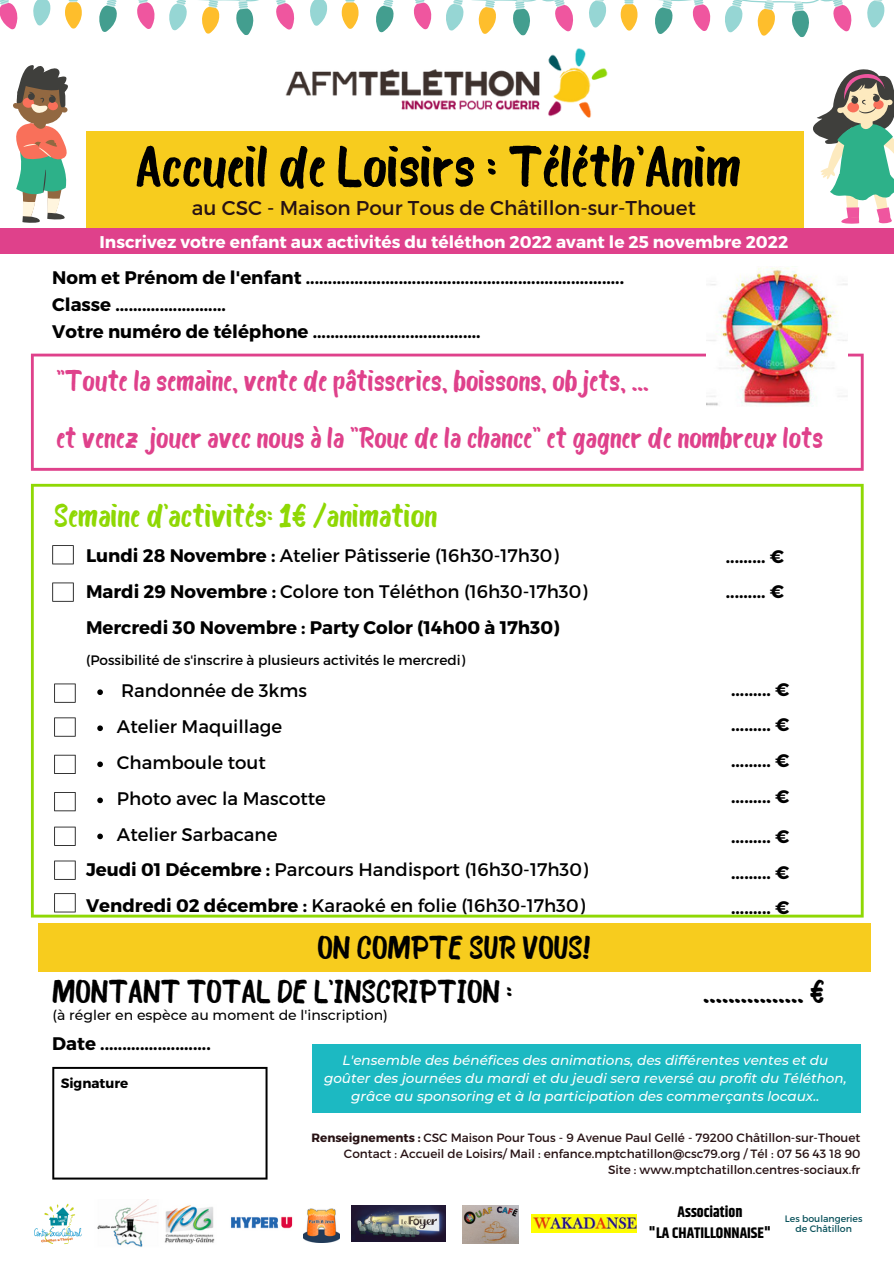
<style>
.page{position:relative;width:894px;height:1264px;background:#fff}
.page>*{position:absolute;margin:0;border:0;box-sizing:border-box;transform-origin:0 0}
.t1{font:56.1px "Bosk";color:#000}
.t2{font:31.8px "Bosk";color:#000}
.t3{font:31.8px "Bosk";color:#8fd804}
.t4{font:28.8px/57.4px "Bosk";color:#df418b}
.t5{font:19.95px "Montserrat";color:#271214}
.t6{font:700 18.15px/35.7px "Montserrat";color:#000}
.t7{font:18.15px/36px "Montserrat";color:#000}
.t8{font:700 16.95px "Montserrat";color:#fff}
.t9{font:700 15.3px/20.9px "Khand";color:#000;text-align:center}
.t10{font:500 13.95px "Montserrat";color:#000}
.t11{font:13.65px "Montserrat";color:#000}
.t12{font:italic 500 13.5px/18px "Montserrat";color:#fff;text-align:center}
.t13{font:700 13.5px "Montserrat";color:#000}
.t14{font:12px/16px "Montserrat";color:#271214;text-align:right}
.t15{font:9.3px/10.2px "Montserrat";color:#0a525b;text-align:center}
.s1{font-weight:400}
.s2{font-weight:700}
</style>
<div class="page">
<svg style="left:0;top:0;width:885px;height:37px"></svg>
<div style="left:0;top:228px;width:893px;height:26px;background:#df418b"></div>
<div style="left:86px;top:131px;width:717px;height:97px;background:#f7cc1e"></div>
<div style="left:38px;top:922px;width:832px;height:49px;background:#f7cc1e"></div>
<img style="left:285px;top:48px;width:323px;height:70px">
<svg style="left:31px;top:353px;width:832px;height:118px"></svg>
<svg style="left:31px;top:484px;width:832px;height:433px"></svg>
<img style="left:34px;top:1203px;width:48px;height:41px">
<img style="left:97px;top:1199px;width:62px;height:48px">
<img style="left:303px;top:1208px;width:36px;height:34px">
<img style="left:231px;top:1216px;width:62px;height:13px">
<img style="left:351px;top:1205px;width:94px;height:36px">
<img style="left:462px;top:1205px;width:57px;height:37px">
<img style="left:531px;top:1214px;width:105px;height:18px">
<svg style="left:97px;top:689px;width:6px;height:6px"></svg>
<svg style="left:97px;top:725px;width:6px;height:6px"></svg>
<svg style="left:97px;top:761px;width:6px;height:6px"></svg>
<svg style="left:97px;top:797px;width:6px;height:6px"></svg>
<svg style="left:97px;top:833px;width:6px;height:6px"></svg>
<svg style="left:54px;top:717px;width:22px;height:19px"></svg>
<svg style="left:54px;top:792px;width:22px;height:19px"></svg>
<svg style="left:54px;top:754px;width:22px;height:20px"></svg>
<svg style="left:54px;top:826px;width:22px;height:19px"></svg>
<svg style="left:54px;top:860px;width:22px;height:19px"></svg>
<svg style="left:54px;top:893px;width:22px;height:19px"></svg>
<svg style="left:52px;top:1066px;width:215px;height:113px"></svg>
<div style="left:312px;top:1043px;width:548px;height:69px;background:#1cb9c2"></div>
<svg style="left:813px;top:69px;width:80px;height:155px"></svg>
<svg style="left:13px;top:65px;width:55px;height:158px"></svg>
<img style="left:164px;top:1205px;width:51px;height:39px">
<svg style="left:54px;top:683px;width:22px;height:19px"></svg>
<svg style="left:52px;top:582px;width:22px;height:19px"></svg>
<svg style="left:52px;top:545px;width:22px;height:19px"></svg>
<img style="left:706px;top:266px;width:141px;height:141px">
<h1 class="t1" style="left:135px;top:145px;width:607px">Accueil de Loisirs : Téléth'Anim</h1>
<p class="t5" style="left:192px;top:195px;width:505px">au CSC - Maison Pour Tous de Châtillon-sur-Thouet</p>
<p class="t8" style="left:99px;top:231px;width:690px">Inscrivez votre enfant aux activités du téléthon 2022 avant le 25 novembre 2022</p>
<p class="t6" style="left:52px;top:263px;width:573px;line-height:27px">Nom et Prénom de l'enfant ........................................................................<br>Classe .........................<br>Votre numéro de téléphone ......................................</p>
<h3 class="t4" style="left:56px;top:355px;width:768px">"Toute la semaine, vente de pâtisseries, boissons, objets, ...<br>et venez jouer avec nous à la "Roue de la chance" et gagner de nombreux lots</h3>
<h2 class="t3" style="left:54px;top:503px;width:384px">Semaine d'activités: 1€ /animation</h2>
<p class="t6" style="left:86px;top:536px;width:503px">Lundi 28 Novembre : <span class="s1">Atelier Pâtisserie (16h30-17h30)<br></span>Mardi 29 Novembre : <span class="s1">Colore ton Téléthon (16h30-17h30)<br></span>Mercredi 30 Novembre : Party Color (14h00 à 17h30)</p>
<p class="t11" style="left:86px;top:651px;width:381px">(Possibilité de s'inscrire à plusieurs activités le mercredi)</p>
<p class="t7" style="left:117px;top:672px;width:210px">Randonnée de 3kms<br>Atelier Maquillage<br>Chamboule tout<br>Photo avec la Mascotte<br>Atelier Sarbacane</p>
<p class="t7" style="left:86px;top:850px;width:503px"><span class="s2">Jeudi 01 Décembre :</span> Parcours Handisport (16h30-17h30)<br><span class="s2">Vendredi 02 décembre :</span> Karaoké en folie (16h30-17h30)</p>
<h2 class="t2" style="left:317px;top:935px;width:274px">ON COMPTE SUR VOUS!</h2>
<p class="t6" style="left:725px;top:537px;width:60px">......... € ......... €</p>
<p class="t6" style="left:730px;top:670px;width:60px;text-align:justify">......... € ......... € ......... € ......... €</p>
<p class="t6" style="left:730px;top:817px;width:60px;text-align:justify">......... € ......... € ......... €</p>
<h2 class="t2" style="left:52px;top:979px;width:461px">MONTANT TOTAL DE L'INSCRIPTION :</h2>
<h2 class="t2" style="left:703px;top:979px;width:123px">................ €</h2>
<p class="t10" style="left:52px;top:1006px;width:337px">(à régler en espèce au moment de l'inscription)</p>
<p class="t6" style="left:52px;top:1025px;width:160px">Date .........................</p>
<p class="t13" style="left:61px;top:1074px;width:69px">Signature</p>
<p class="t12" style="left:324px;top:1050px;width:524px">L'ensemble des bénéfices des animations, des différentes ventes et du goûter des journées du mardi et du jeudi sera reversé au profit du Téléthon, grâce au sponsoring et à la participation des commerçants locaux..</p>
<p class="t14" style="left:311px;top:1129px;width:550px"><span class="s2">Renseignements :</span> CSC Maison Pour Tous - 9 Avenue Paul Gellé - 79200 Châtillon-sur-Thouet<br>Contact : Accueil de Loisirs/ Mail : enfance.mptchatillon@csc79.org / Tél : 07 56 43 18 90<br>Site : www.mptchatillon.centres-sociaux.fr</p>
<p class="t9" style="left:648px;top:1202px;width:124px">Association<br>"LA CHATILLONNAISE"</p>
<p class="t15" style="left:784px;top:1213px;width:79px">Les boulangeries de Châtillon</p>
</div>
